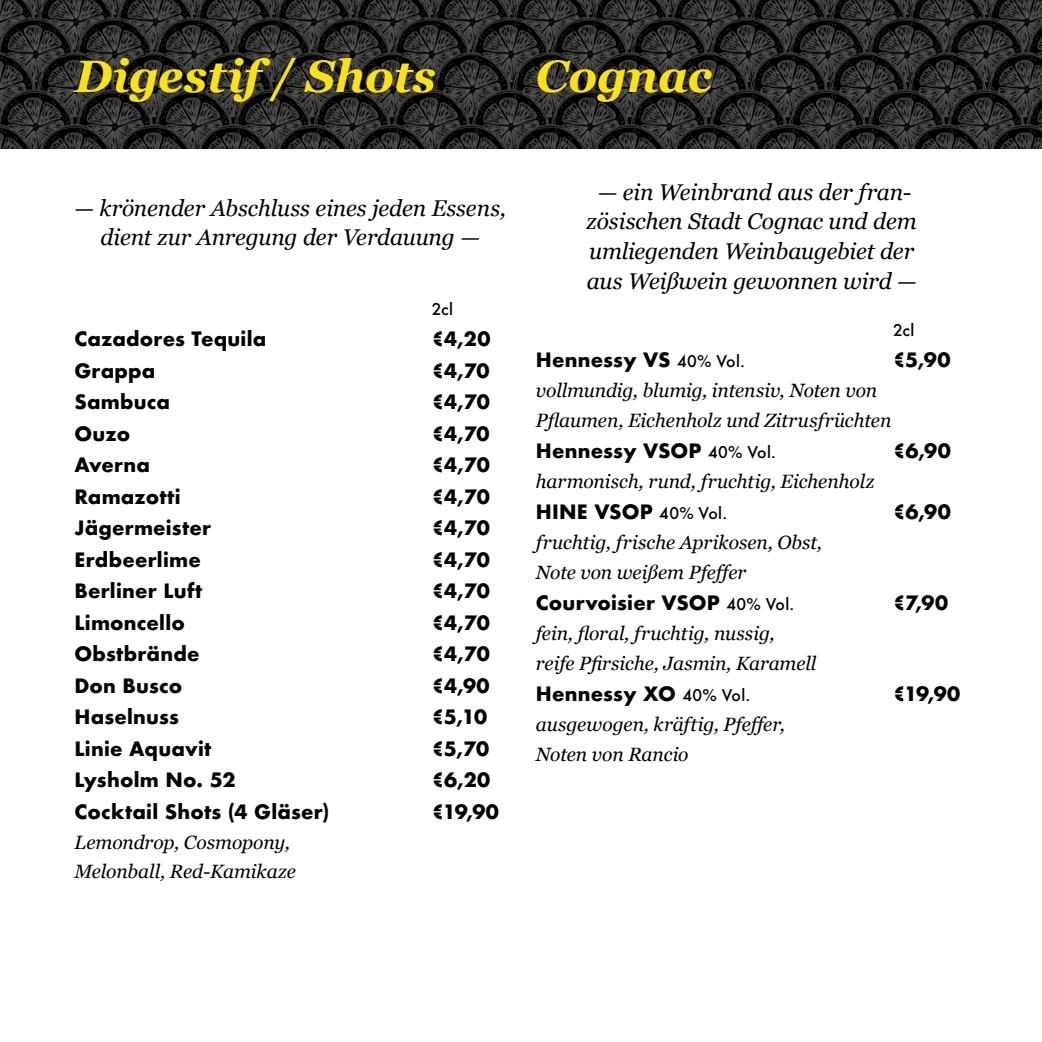
<style>
.page{position:relative;width:1042px;height:1042px;background:#fff}
.page>*{position:absolute;margin:0;border:0;box-sizing:border-box;transform-origin:0 0}
.t1{font:italic 700 45.5px "Georgia";letter-spacing:-.005em;color:#fbe216}
.t2{font:italic 22.75px/29.8px "Georgia";letter-spacing:-.01em;color:#000;text-align:center}
.t3{font:700 19.25px "Futura";letter-spacing:.01em;color:#000}
.t4{font:italic 19.25px/29.8px "Georgia";letter-spacing:-.005em;color:#000}
.t5{font:500 15.75px "Futura";letter-spacing:.01em;color:#000}
.s1{font-weight:500;font-size:15.75px}
</style>
<div class="page">
<img style="left:0;top:0;width:1042px;height:149px">
<h1 class="t1" style="left:74px;top:42px;width:363px">Digestif / Shots</h1>
<h1 class="t1" style="left:536px;top:42px;width:178px">Cognac</h1>
<p class="t2" style="left:74px;top:192px;width:433px">— krönender Abschluss eines jeden Essens, dient zur Anregung der Verdauung —</p>
<p class="t5" style="left:432px;top:298px;width:23px">2cl</p>
<p class="t3" style="left:74px;top:325px;width:193px">Cazadores Tequila</p>
<p class="t3" style="left:432px;top:325px;width:60px">€4,20</p>
<p class="t3" style="left:74px;top:357px;width:82px">Grappa</p>
<p class="t3" style="left:432px;top:357px;width:60px">€4,70</p>
<p class="t3" style="left:74px;top:388px;width:97px">Sambuca</p>
<p class="t3" style="left:432px;top:388px;width:60px">€4,70</p>
<p class="t3" style="left:74px;top:420px;width:57px">Ouzo</p>
<p class="t3" style="left:432px;top:420px;width:60px">€4,70</p>
<p class="t3" style="left:74px;top:451px;width:77px">Averna</p>
<p class="t3" style="left:432px;top:451px;width:60px">€4,70</p>
<p class="t3" style="left:74px;top:482px;width:108px">Ramazotti</p>
<p class="t3" style="left:432px;top:482px;width:60px">€4,70</p>
<p class="t3" style="left:74px;top:514px;width:138px">Jägermeister</p>
<p class="t3" style="left:432px;top:514px;width:60px">€4,70</p>
<p class="t3" style="left:74px;top:545px;width:128px">Erdbeerlime</p>
<p class="t3" style="left:432px;top:545px;width:60px">€4,70</p>
<p class="t3" style="left:74px;top:577px;width:129px">Berliner Luft</p>
<p class="t3" style="left:432px;top:577px;width:60px">€4,70</p>
<p class="t3" style="left:74px;top:608px;width:112px">Limoncello</p>
<p class="t3" style="left:432px;top:608px;width:60px">€4,70</p>
<p class="t3" style="left:74px;top:640px;width:127px">Obstbrände</p>
<p class="t3" style="left:432px;top:640px;width:60px">€4,70</p>
<p class="t3" style="left:74px;top:671px;width:109px">Don Busco</p>
<p class="t3" style="left:432px;top:671px;width:59px">€4,90</p>
<p class="t3" style="left:74px;top:703px;width:106px">Haselnuss</p>
<p class="t3" style="left:432px;top:703px;width:57px">€5,10</p>
<p class="t3" style="left:74px;top:734px;width:138px">Linie Aquavit</p>
<p class="t3" style="left:432px;top:734px;width:59px">€5,70</p>
<p class="t3" style="left:75px;top:766px;width:162px">Lysholm No. 52</p>
<p class="t3" style="left:432px;top:766px;width:60px">€6,20</p>
<p class="t3" style="left:75px;top:797px;width:256px">Cocktail Shots (4 Gläser)</p>
<p class="t3" style="left:432px;top:797px;width:69px">€19,90</p>
<p class="t4" style="left:75px;top:826px;width:223px">Lemondrop, Cosmopony,<br>Melonball, Red-Kamikaze</p>
<p class="t2" style="left:586px;top:176px;width:332px">— ein Weinbrand aus der fran&shy;zösischen Stadt Cognac und dem umliegenden Weinbaugebiet der aus Weißwein gewonnen wird —</p>
<p class="t5" style="left:893px;top:319px;width:23px">2cl</p>
<p class="t3" style="left:536px;top:346px;width:210px">Hennessy VS <span class="s1">40% Vol.</span></p>
<p class="t3" style="left:893px;top:346px;width:59px">€5,90</p>
<p class="t4" style="left:536px;top:374px;width:357px">vollmundig, blumig, intensiv, Noten von<br>Pflaumen, Eichenholz und Zitrusfrüchten</p>
<p class="t3" style="left:536px;top:437px;width:242px">Hennessy VSOP <span class="s1">40% Vol.</span></p>
<p class="t3" style="left:893px;top:437px;width:59px">€6,90</p>
<p class="t4" style="left:536px;top:465px;width:340px">harmonisch, rund, fruchtig, Eichenholz</p>
<p class="t3" style="left:536px;top:498px;width:193px">HINE VSOP <span class="s1">40% Vol.</span></p>
<p class="t3" style="left:893px;top:498px;width:59px">€6,90</p>
<p class="t4" style="left:536px;top:527px;width:288px">fruchtig, frische Aprikosen, Obst,<br>Note von weißem Pfeffer</p>
<p class="t3" style="left:536px;top:589px;width:260px">Courvoisier VSOP <span class="s1">40% Vol.</span></p>
<p class="t3" style="left:893px;top:589px;width:56px">€7,90</p>
<p class="t4" style="left:536px;top:618px;width:282px">fein, floral, fruchtig, nussig, reife Pfirsiche, Jasmin, Karamell</p>
<p class="t3" style="left:536px;top:680px;width:216px">Hennessy XO <span class="s1">40% Vol.</span></p>
<p class="t3" style="left:893px;top:680px;width:69px">€19,90</p>
<p class="t4" style="left:536px;top:709px;width:251px">ausgewogen, kräftig, Pfeffer,<br>Noten von Rancio</p>
</div>
